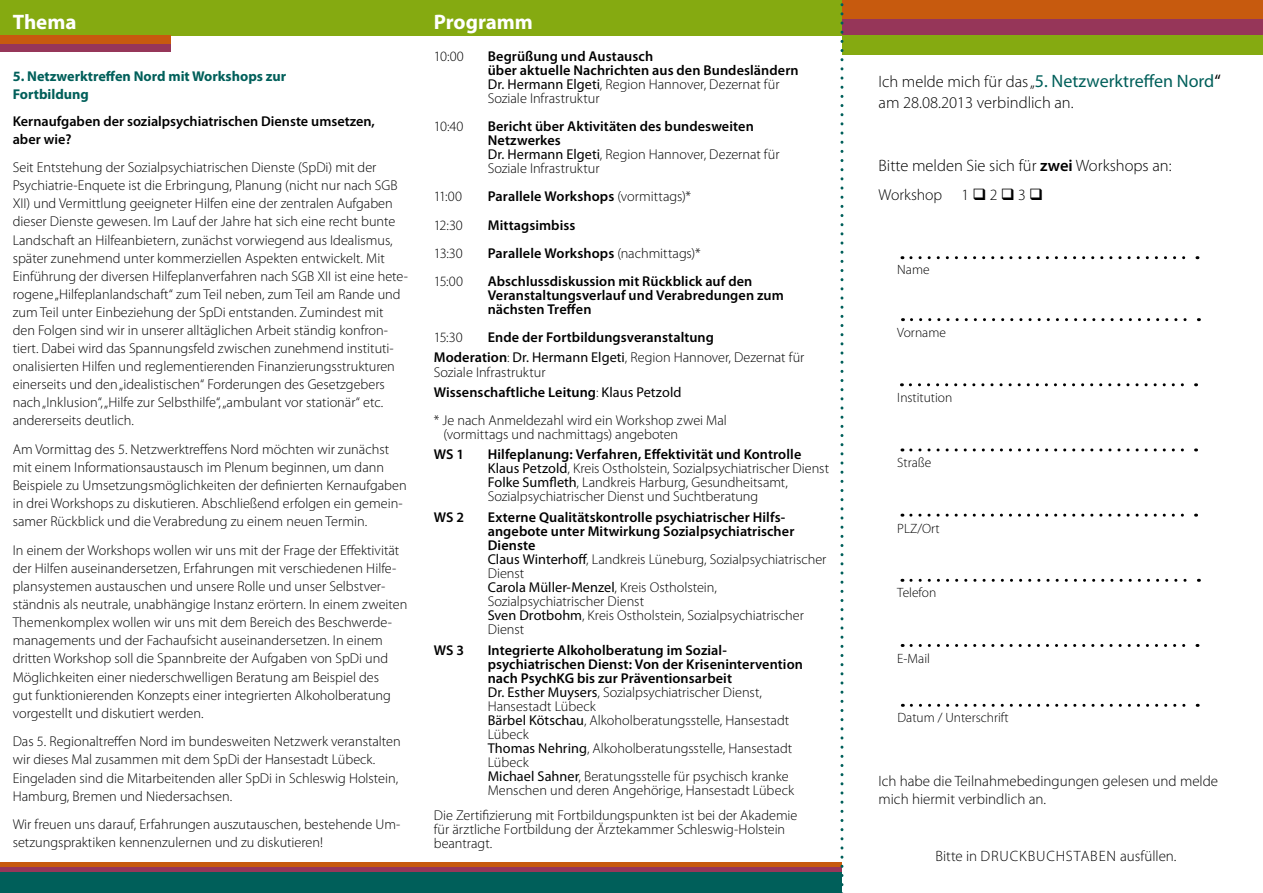
<style>
.page{position:relative;width:1263px;height:893px;background:#fff}
.page>*{position:absolute;margin:0;border:0;box-sizing:border-box;transform-origin:0 0}
.t1{font:700 21px "Myriad Pro";color:#fff}
.t2{font:18px "Myriad Pro";color:#005f5a}
.t3{font:300 16.5px "Myriad Pro";color:#000}
.t4{font:300 15.75px "Myriad Pro";color:#000}
.t5{font:300 15px/18px "Myriad Pro";color:#000}
.t6{font:300 14.25px/18.1px "Myriad Pro";color:#000}
.t7{font:600 14.25px/14.1px "Myriad Pro";letter-spacing:.005em;color:#000}
.t8{font:700 14.25px/18.1px "Myriad Pro";color:#005f5a}
.t9{font:300 13.5px "Myriad Pro";color:#000}
.s1{font-weight:400}
.s2{font-weight:300}
.s3{font-weight:600}
.s4{font-weight:300;font-size:16.5px;color:#000}
.s5{color:#000}
</style>
<div class="page">
<div style="left:0;top:0;width:842px;height:35px;background:#85aa11"></div>
<div style="left:842px;top:35px;width:421px;height:20px;background:#85aa11"></div>
<div style="left:0;top:866px;width:842px;height:27px;background:#005f5a"></div>
<div style="left:842px;top:11px;width:421px;height:24px;background:#963659"></div>
<div style="left:842px;top:0;width:421px;height:18px;background:#c75a0e"></div>
<div style="left:0;top:44px;width:170px;height:8px;background:#963659"></div>
<div style="left:0;top:35px;width:170px;height:9px;background:#c75a0e"></div>
<div style="left:0;top:866px;width:842px;height:5px;background:#963659"></div>
<hr style="left:0;top:862px;width:842px;height:4px;background:#c75a0e">
<svg style="left:840px;top:3px;width:3px;height:890px"></svg>
<svg style="left:911px;top:256px;width:287px;height:3px"></svg>
<svg style="left:910px;top:383px;width:286px;height:3px"></svg>
<svg style="left:911px;top:318px;width:288px;height:3px"></svg>
<svg style="left:911px;top:448px;width:285px;height:3px"></svg>
<svg style="left:911px;top:514px;width:285px;height:3px"></svg>
<svg style="left:911px;top:579px;width:288px;height:3px"></svg>
<svg style="left:911px;top:644px;width:287px;height:3px"></svg>
<svg style="left:911px;top:704px;width:287px;height:3px"></svg>
<h1 class="t1" style="left:13px;top:8px;width:65px">Thema</h1>
<h1 class="t1" style="left:434px;top:8px;width:101px">Programm</h1>
<p class="t8" style="left:13px;top:67px;width:275px">5. Netzwerktreffen Nord mit Workshops zur<br>Fortbildung</p>
<p class="t7" style="left:13px;top:111px;width:364px;line-height:18.1px">Kernaufgaben der sozialpsychiatrischen Dienste umsetzen, aber wie?</p>
<p class="t6" style="left:13px;top:158px;width:397px">Seit Entstehung der Sozialpsychiatrischen Dienste (SpDi) mit der Psychiatrie-Enquete ist die Erbringung, Planung (nicht nur nach SGB XII) und Vermittlung geeigneter Hilfen eine der zentralen Aufgaben dieser Dienste gewesen. Im Lauf der Jahre hat sich eine recht bunte Landschaft an Hilfeanbietern, zunächst vorwiegend aus Idealismus, später zunehmend unter kommerziellen Aspekten entwickelt. Mit Einführung der diversen Hilfeplanverfahren nach SGB XII ist eine hete&shy;rogene „Hilfeplanlandschaft“ zum Teil neben, zum Teil am Rande und zum Teil unter Einbeziehung der SpDi entstanden. Zumindest mit den Folgen sind wir in unserer alltäglichen Arbeit ständig konfron&shy;tiert. Dabei wird das Spannungsfeld zwischen zunehmend instituti&shy;onalisierten Hilfen und reglementierenden Finanzierungsstrukturen einerseits und den „idealistischen“ Forderungen des Gesetzgebers nach „Inklusion“, „Hilfe zur Selbsthilfe“, „ambulant vor stationär“ etc. andererseits deutlich.</p>
<p class="t6" style="left:13px;top:440px;width:395px">Am Vormittag des 5. Netzwerktreffens Nord möchten wir zunächst mit einem Informationsaustausch im Plenum beginnen, um dann Beispiele zu Umsetzungsmöglichkeiten der definierten Kernaufgaben in drei Workshops zu diskutieren. Abschließend erfolgen ein gemein&shy;samer Rückblick und die Verabredung zu einem neuen Termin.</p>
<p class="t6" style="left:13px;top:541px;width:396px">In einem der Workshops wollen wir uns mit der Frage der Effektivität der Hilfen auseinandersetzen, Erfahrungen mit verschiedenen Hilfe&shy;plansystemen austauschen und unsere Rolle und unser Selbstver&shy;ständnis als neutrale, unabhängige Instanz erörtern. In einem zweiten Themenkomplex wollen wir uns mit dem Bereich des Beschwerde&shy;managements und der Fachaufsicht auseinandersetzen. In einem dritten Workshop soll die Spannbreite der Aufgaben von SpDi und Möglichkeiten einer niederschwelligen Beratung am Beispiel des<br>gut funktionierenden Konzepts einer integrierten Alkoholberatung vorgestellt und diskutiert werden.</p>
<p class="t6" style="left:13px;top:732px;width:390px">Das 5. Regionaltreffen Nord im bundesweiten Netzwerk veranstalten wir dieses Mal zusammen mit dem SpDi der Hansestadt Lübeck.<br>Eingeladen sind die Mitarbeitenden aller SpDi in Schleswig Holstein, Hamburg, Bremen und Niedersachsen.</p>
<p class="t6" style="left:13px;top:815px;width:389px">Wir freuen uns darauf, Erfahrungen auszutauschen, bestehende Um&shy;setzungspraktiken kennenzulernen und zu diskutieren!</p>
<p class="t6" style="left:434px;top:47px;width:32px">10:00</p>
<p class="t7" style="left:488px;top:48px;width:312px">Begrüßung und Austausch<br>über aktuelle Nachrichten aus den Bundesländern <span class="s1">Dr. Hermann Elgeti</span><span class="s2">, Region Hannover, Dezernat für Soziale Infrastruktur</span></p>
<p class="t6" style="left:434px;top:117px;width:31px">10:40</p>
<p class="t7" style="left:488px;top:119px;width:293px">Bericht über Aktivitäten des bundesweiten<br>Netzwerkes<br><span class="s1">Dr. Hermann Elgeti</span><span class="s2">, Region Hannover, Dezernat für<br>Soziale Infrastruktur</span></p>
<p class="t6" style="left:434px;top:187px;width:30px">11:00</p>
<p class="t7" style="left:488px;top:189px;width:205px">Parallele Workshops <span class="s2">(vormittags)*</span></p>
<p class="t6" style="left:434px;top:216px;width:31px">12:30</p>
<p class="t7" style="left:488px;top:217px;width:89px">Mittagsimbiss</p>
<p class="t6" style="left:434px;top:244px;width:31px">13:30</p>
<p class="t7" style="left:488px;top:245px;width:214px">Parallele Workshops <span class="s2">(nachmittags)*</span></p>
<p class="t6" style="left:434px;top:272px;width:31px">15:00</p>
<p class="t7" style="left:488px;top:274px;width:298px">Abschlussdiskussion mit Rückblick auf den<br>Veranstaltungsverlauf und Verabredungen zum nächsten Treffen</p>
<p class="t6" style="left:434px;top:328px;width:30px">15:30</p>
<p class="t7" style="left:434px;top:327px;width:372px;line-height:20.4px;text-indent:54px">Ende der Fortbildungsveranstaltung<br>Moderation<span class="s2">:</span> <span class="s1">Dr. Hermann Elgeti</span><span class="s2">, Region Hannover, Dezernat für</span></p>
<p class="t7" style="left:434px;top:361px;width:249px;line-height:20.4px"><span class="s2">Soziale Infrastruktur<br></span>Wissenschaftliche Leitung<span class="s2">:</span> <span class="s1">Klaus Petzold</span></p>
<p class="t6" style="left:443px;top:413px;width:285px;line-height:14.1px;text-indent:-10px">* Je nach Anmeldezahl wird ein Workshop zwei Mal (vormittags und nachmittags) angeboten</p>
<p class="t7" style="left:434px;top:447px;width:32px">WS 1</p>
<p class="t6" style="left:488px;top:447px;width:343px;line-height:14.1px"><span class="s3">Hilfeplanung: Verfahren, Effektivität und Kontrolle </span><span class="s1">Klaus Petzold</span>, Kreis Ostholstein, Sozialpsychiatrischer Dienst <span class="s1">Folke Sumfleth</span>, Landkreis Harburg, Gesundheitsamt, Sozialpsychiatrischer Dienst und Suchtberatung</p>
<p class="t7" style="left:434px;top:509px;width:32px">WS 2</p>
<p class="t6" style="left:488px;top:510px;width:340px;line-height:14.1px"><span class="s3">Externe Qualitätskontrolle psychiatrischer Hilfs&shy;angebote unter Mitwirkung Sozialpsychiatrischer Dienste<br></span><span class="s1">Claus Winterhoff</span>, Landkreis Lüneburg, Sozialpsychiatrischer Dienst<br><span class="s1">Carola Müller-Menzel</span>, Kreis Ostholstein, Sozialpsychiatrischer Dienst<br><span class="s1">Sven Drotbohm</span>, Kreis Ostholstein, Sozialpsychiatrischer Dienst</p>
<p class="t7" style="left:434px;top:642px;width:32px">WS 3</p>
<p class="t6" style="left:488px;top:643px;width:317px;line-height:14.1px"><span class="s3">Integrierte Alkoholberatung im Sozial&shy;psychiatrischen Dienst: Von der Krisenintervention nach PsychKG bis zur Präventionsarbeit<br></span><span class="s1">Dr. Esther Muysers</span>, Sozialpsychiatrischer Dienst, Hansestadt Lübeck<br><span class="s1">Bärbel Kötschau</span>, Alkoholberatungsstelle, Hansestadt Lübeck<br><span class="s1">Thomas Nehring</span>, Alkoholberatungsstelle, Hansestadt Lübeck<br><span class="s1">Michael Sahner</span>, Beratungsstelle für psychisch kranke Menschen und deren Angehörige, Hansestadt Lübeck</p>
<p class="t6" style="left:434px;top:808px;width:365px;line-height:14.1px">Die Zertifizierung mit Fortbildungspunkten ist bei der Akademie für ärztliche Fortbildung der Ärztekammer Schleswig-Holstein beantragt.</p>
<p class="t2" style="left:878px;top:70px;width:344px"><span class="s4">Ich melde mich für das „</span>5. Netzwerktreffen Nord<span class="s5">“</span></p>
<p class="t3" style="left:878px;top:92px;width:197px">am 28.08.2013 verbindlich an.</p>
<p class="t3" style="left:878px;top:155px;width:294px">Bitte melden Sie sich für <span class="s3">zwei</span> Workshops an:</p>
<p class="t4" style="left:878px;top:186px;width:166px">Workshop 1 ❑ 2 ❑ 3 ❑</p>
<p class="t9" style="left:897px;top:261px;width:34px">Name</p>
<p class="t9" style="left:897px;top:324px;width:50px">Vorname</p>
<p class="t9" style="left:897px;top:389px;width:57px">Institution</p>
<p class="t9" style="left:897px;top:454px;width:36px">Straße</p>
<p class="t9" style="left:897px;top:520px;width:44px">PLZ/Ort</p>
<p class="t9" style="left:897px;top:585px;width:41px">Telefon</p>
<p class="t9" style="left:897px;top:650px;width:34px">E-Mail</p>
<p class="t9" style="left:897px;top:710px;width:113px">Datum / Unterschrift</p>
<p class="t5" style="left:878px;top:772px;width:341px">Ich habe die Teilnahmebedingungen gelesen und melde mich hiermit verbindlich an.</p>
<p class="t5" style="left:935px;top:846px;width:66px">Bitte in Druckbuchstaben</p>
<p class="t5" style="left:1120px;top:846px;width:58px">ausfüllen.</p>
</div>
